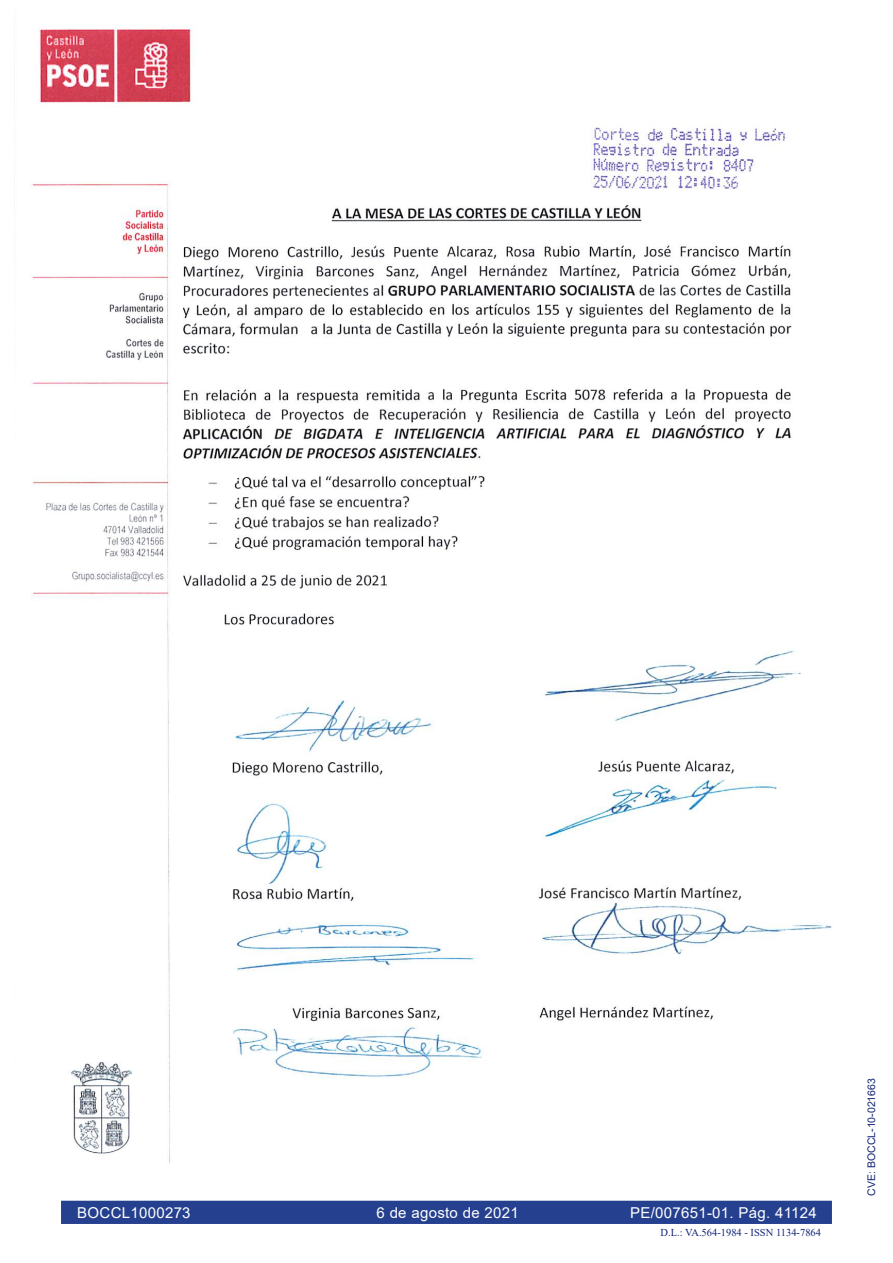
<style>
.page{position:relative;width:893px;height:1263px;background:#fff}
.page>*{position:absolute;margin:0;border:0;box-sizing:border-box;transform-origin:0 0}
.E_CVE{font:15px "Arial";letter-spacing:.02em;color:#fff}
.t1{font:10.5px "Times New Roman";color:#132477}
.t2{font:10.5px "Arial";color:#132477}
</style>
<div class="page">
<div style="left:60px;top:1200px;width:773px;height:25px;background:#25408f"></div>
<div style="left:60px;top:1199px;width:773px;height:26px;border:2px solid #fff"></div>
<img style="left:30px;top:25px;width:803px;height:1175px">
<p class="E_CVE" style="left:77px;top:1202px;width:115px">BOCCL1000273</p>
<p class="E_CVE" style="left:377px;top:1202px;width:144px">6 de agosto de 2021</p>
<p class="E_CVE" style="left:630px;top:1202px;width:188px">PE/007651-01. Pág. 41124</p>
<p class="t1" style="left:661px;top:1225px;width:162px">D.L.: VA.564-1984 - ISSN 1134-7864</p>
<p class="t2" style="left:864px;top:1195px;width:119px;rotate:-90deg">CVE: BOCCL-10-021663</p>
</div>
